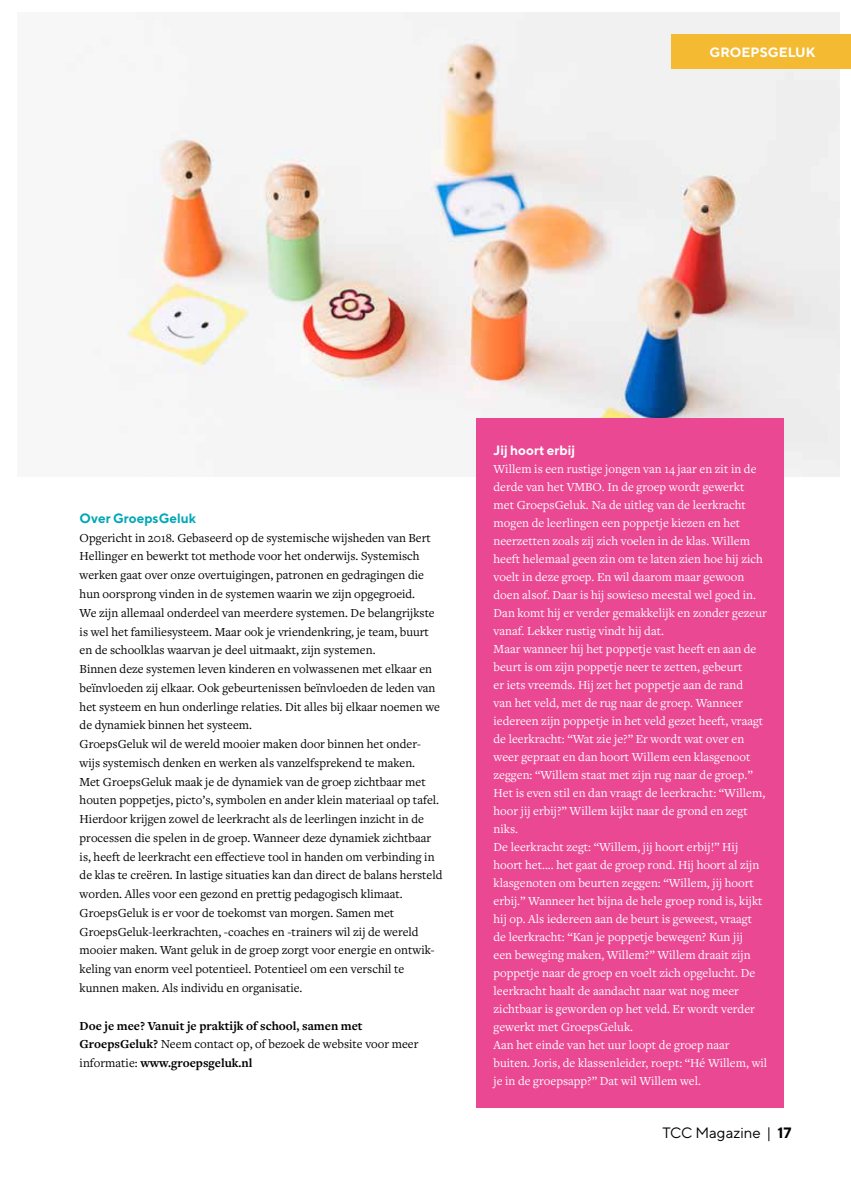
<style>
.page{position:relative;width:851px;height:1191px;background:#fff}
.page>*{position:absolute;margin:0;border:0;box-sizing:border-box;transform-origin:0 0}
.t1{font:15px "TT Norms";color:#000}
.t2{font:700 13.5px "TT Norms";color:#fff}
.t3{font:700 13.5px "TT Norms";color:#00a7b7}
.t4{font:12.75px/18px "Freight Text Pro";color:#fff}
.t5{font:12.75px/18.8px "Freight Text Pro";color:#000}
.t6{font:700 12.75px/18.8px "Freight Text Pro";color:#000}
.s1{font-weight:400}
.s2{font-weight:700}
</style>
<div class="page">
<img style="left:118px;top:13px;width:721px;height:463px">
<div style="left:476px;top:419px;width:308px;height:688px;background:#ea4893"></div>
<div style="left:671px;top:34px;width:179px;height:34px;background:#f4ba32"></div>
<p class="t2" style="left:709px;top:44px;width:107px">GROEPSGELUK</p>
<p class="t3" style="left:80px;top:510px;width:118px">Over GroepsGeluk</p>
<p class="t5" style="left:80px;top:528px;width:364px">Opgericht in 2018. Gebaseerd op de systemische wijsheden van Bert Hellinger en bewerkt tot methode voor het onderwijs. Systemisch werken gaat over onze overtuigingen, patronen en gedragingen die hun oorsprong vinden in de systemen waarin we zijn opgegroeid.<br>We zijn allemaal onderdeel van meerdere systemen. De belangrijkste is wel het familiesysteem. Maar ook je vriendenkring, je team, buurt en de schoolklas waarvan je deel uitmaakt, zijn systemen.<br>Binnen deze systemen leven kinderen en volwassenen met elkaar en beïnvloeden zij elkaar. Ook gebeurtenissen beïnvloeden de leden van het systeem en hun onderlinge relaties. Dit alles bij elkaar noemen we de dynamiek binnen het systeem.<br>GroepsGeluk wil de wereld mooier maken door binnen het onder&shy;wijs systemisch denken en werken als vanzelfsprekend te maken.<br>Met GroepsGeluk maak je de dynamiek van de groep zichtbaar met houten poppetjes, picto’s, symbolen en ander klein materiaal op tafel.<br>Hierdoor krijgen zowel de leerkracht als de leerlingen inzicht in de processen die spelen in de groep. Wanneer deze dynamiek zichtbaar is, heeft de leerkracht een effectieve tool in handen om verbinding in de klas te creëren. In lastige situaties kan dan direct de balans hersteld worden. Alles voor een gezond en prettig pedagogisch klimaat.<br>GroepsGeluk is er voor de toekomst van morgen. Samen met GroepsGeluk-leerkrachten, -coaches en -trainers wil zij de wereld mooier maken. Want geluk in de groep zorgt voor energie en ontwik&shy;keling van enorm veel potentieel. Potentieel om een verschil te kunnen maken. Als individu en organisatie.</p>
<p class="t6" style="left:80px;top:1015px;width:340px">Doe je mee? Vanuit je praktijk of school, samen met<br>GroepsGeluk? <span class="s1">Neem contact op, of bezoek de website voor meer informatie:</span> www.groepsgeluk.nl</p>
<p class="t2" style="left:493px;top:441px;width:83px">Jij hoort erbij</p>
<p class="t4" style="left:493px;top:459px;width:275px">Willem is een rustige jongen van 14 jaar en zit in de derde van het VMBO. In de groep wordt gewerkt met GroepsGeluk. Na de uitleg van de leerkracht mogen de leerlingen een poppetje kiezen en het neerzetten zoals zij zich voelen in de klas. Willem heeft helemaal geen zin om te laten zien hoe hij zich voelt in deze groep. En wil daarom maar gewoon doen alsof. Daar is hij sowieso meestal wel goed in.<br>Dan komt hij er verder gemakkelijk en zonder gezeur vanaf. Lekker rustig vindt hij dat.<br>Maar wanneer hij het poppetje vast heeft en aan de beurt is om zijn poppetje neer te zetten, gebeurt<br>er iets vreemds. Hij zet het poppetje aan de rand<br>van het veld, met de rug naar de groep. Wanneer iedereen zijn poppetje in het veld gezet heeft, vraagt de leerkracht: “Wat zie je?” Er wordt wat over en weer gepraat en dan hoort Willem een klasgenoot zeggen: “Willem staat met zijn rug naar de groep.” Het is even stil en dan vraagt de leerkracht: “Willem, hoor jij erbij?” Willem kijkt naar de grond en zegt niks.<br>De leerkracht zegt: “Willem, jij hoort erbij!” Hij hoort het.... het gaat de groep rond. Hij hoort al zijn klasgenoten om beurten zeggen: “Willem, jij hoort erbij.” Wanneer het bijna de hele groep rond is, kijkt hij op. Als iedereen aan de beurt is geweest, vraagt de leerkracht: “Kan je poppetje bewegen? Kun jij<br>een beweging maken, Willem?” Willem draait zijn poppetje naar de groep en voelt zich opgelucht. De leerkracht haalt de aandacht naar wat nog meer zichtbaar is geworden op het veld. Er wordt verder gewerkt met GroepsGeluk.<br>Aan het einde van het uur loopt de groep naar buiten. Joris, de klassenleider, roept: “Hé Willem, wil je in de groepsapp?” Dat wil Willem wel.</p>
<p class="t1" style="left:662px;top:1123px;width:130px">TCC Magazine | <span class="s2">17</span></p>
</div>
